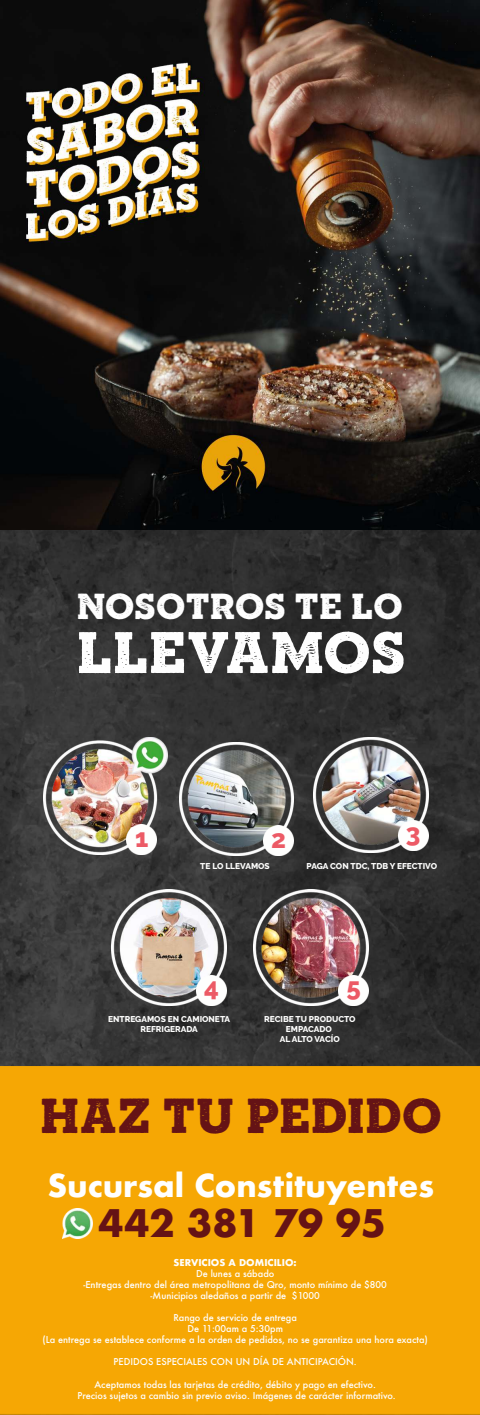
<style>
.page{position:relative;width:480px;height:1415px;background:#fff}
.page>*{position:absolute;margin:0;border:0;box-sizing:border-box;transform-origin:0 0}
.t1{font:55.6px "Sonder Slab Black Rough";color:#fefefe}
.t2{font:46.68px "Sonder Slab Black Rough";color:#651315}
.t3{font:700 36.92px "Futura";color:#651315}
.t4{font:34.4px "Sonder Slab Black Rough";color:#fefefe}
.t5{font:700 30.68px "Futura";color:#fff}
.t6{font:800 25.72px "Raleway";color:#ec5a65}
.t7{font:500 9.2px/11px "Futura";color:#fefefe;text-align:center}
.t8{font:700 9.2px "Futura";color:#fefefe}
.t9{font:800 8.4px/10.1px "Raleway";color:#fefefd;text-align:center}
</style>
<div class="page">
<svg style="left:0;top:530px;width:480px;height:536px;background:#303030"></svg>
<div style="left:0;top:1066px;width:480px;height:348px;background:#f6a704"></div>
<img style="left:62px;top:1208px;width:30px;height:30px">
<img style="left:43px;top:738px;width:124px;height:116px">
<img style="left:127px;top:824px;width:30px;height:30px">
<img style="left:313px;top:737px;width:115px;height:115px">
<img style="left:398px;top:820px;width:30px;height:30px">
<img style="left:111px;top:890px;width:115px;height:115px">
<img style="left:197px;top:975px;width:30px;height:30px">
<img style="left:254px;top:890px;width:115px;height:115px">
<img style="left:339px;top:975px;width:30px;height:30px">
<img style="left:180px;top:742px;width:113px;height:113px">
<img style="left:264px;top:825px;width:30px;height:30px">
<img style="left:0;top:0;width:480px;height:530px">
<h3 class="t4" style="left:77px;top:591px;width:327px">NOSOTROS TE LO</h3>
<h1 class="t1" style="left:77px;top:627px;width:331px">LLEVAMOS</h1>
<h3 class="t6" style="left:135px;top:823px;width:15px">1</h3>
<h3 class="t6" style="left:271px;top:824px;width:16px">2</h3>
<p class="t9" style="left:200px;top:860px;width:71px">TE LO LLEVAMOS</p>
<h3 class="t6" style="left:406px;top:818px;width:16px">3</h3>
<p class="t9" style="left:307px;top:861px;width:132px">PAGA CON TDC, TDB Y EFECTIVO</p>
<h3 class="t6" style="left:204px;top:972px;width:16px">4</h3>
<h3 class="t6" style="left:346px;top:972px;width:16px">5</h3>
<p class="t9" style="left:108px;top:1014px;width:124px">ENTREGAMOS EN CAMIONETA<br>REFRIGERADA</p>
<p class="t9" style="left:264px;top:1014px;width:93px">RECIBE TU PRODUCTO<br>EMPACADO<br>AL ALTO VACÍO</p>
<h2 class="t2" style="left:40px;top:1095px;width:403px">HAZ TU PEDIDO</h2>
<h3 class="t5" style="left:47px;top:1163px;width:388px">Sucursal Constituyentes</h3>
<h3 class="t3" style="left:98px;top:1196px;width:289px">442 381 79 95</h3>
<p class="t8" style="left:174px;top:1255px;width:125px">SERVICIOS A DOMICILIO:</p>
<p class="t7" style="left:83px;top:1268px;width:305px">De lunes a sábado<br>-Entregas dentro del área metropolitana de Qro, monto mínimo de $800 -Municipios aledaños a partir de $1000</p>
<p class="t7" style="left:42px;top:1312px;width:387px">Rango de servicio de entrega<br>De 11:00am a 5:30pm<br>(La entrega se establece conforme a la orden de pedidos, no se garantiza una hora exacta)</p>
<p class="t7" style="left:114px;top:1356px;width:245px">PEDIDOS ESPECIALES CON UN DÍA DE ANTICIPACIÓN.</p>
<p class="t7" style="left:77px;top:1378px;width:320px">Aceptamos todas las tarjetas de crédito, débito y pago en efectivo.<br>Precios sujetos a cambio sin previo aviso. Imágenes de carácter informativo.</p>
</div>
